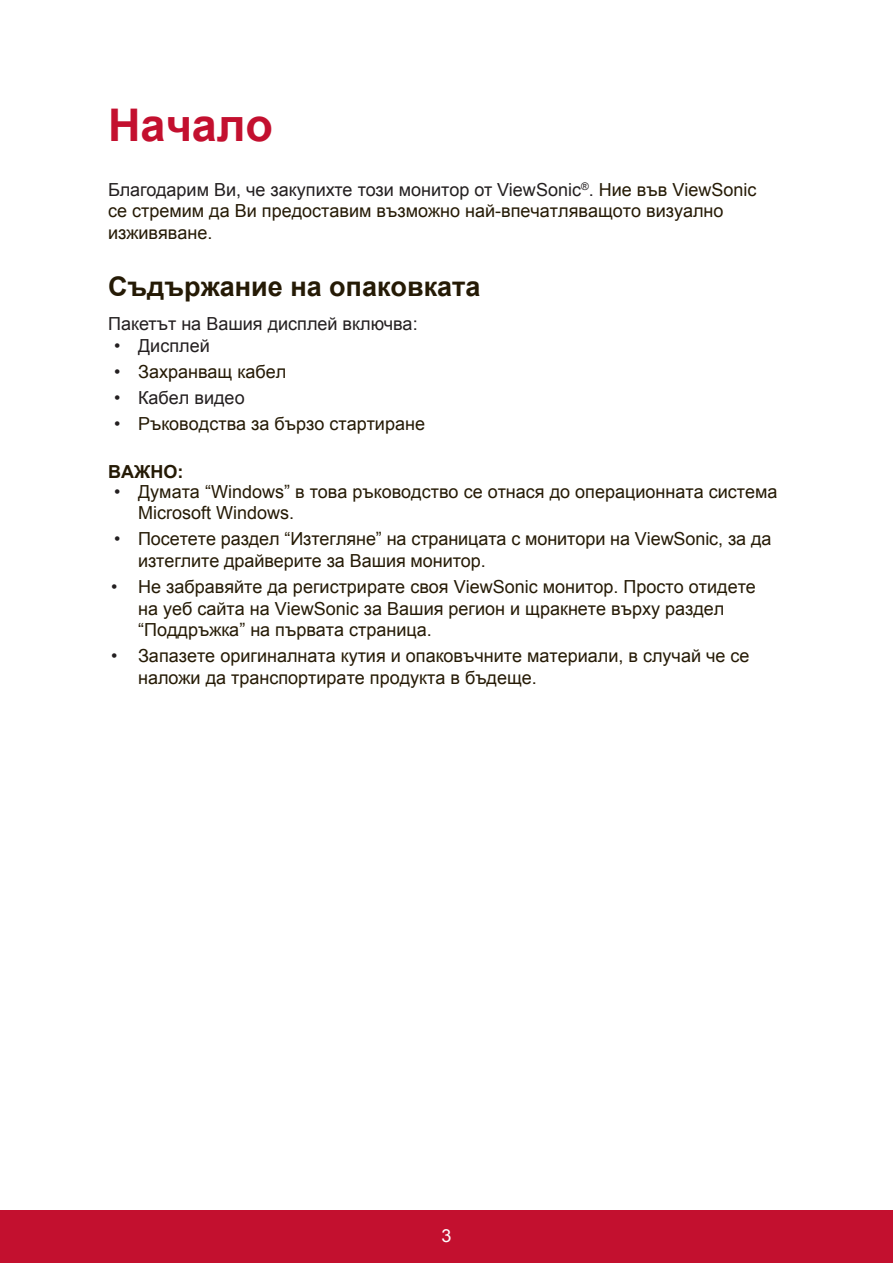
<style>
.page{position:relative;width:893px;height:1263px;background:#fff}
.page>*{position:absolute;margin:0;border:0;box-sizing:border-box;transform-origin:0 0}
.t1{font:700 45px "Arial";color:#c3102f}
.t2{font:700 27px "Arial";color:#251a05}
.t3{font:18px/21.6px "Arial";color:#251a05}
.t4{font:18px "Arial";color:#231f20}
.t5{font:700 18px "Arial";color:#251a05}
.t6{font:18px "Arial";color:#fff}
.s1{color:#231f20}
</style>
<div class="page">
<div style="left:0;top:1210px;width:892px;height:53px;background:#c3102f"></div>
<h1 class="t1" style="left:108px;top:95px;width:166px">Начало</h1>
<p class="t3" style="left:108px;top:179px;width:649px"><span class="s1">Благодарим Ви, че закупихте този монитор от ViewSonic</span><sup>®</sup><span class="s1">.</span> Ние във ViewSonic се стремим да Ви предоставим възможно най-впечатляващото визуално изживяване.</p>
<h2 class="t2" style="left:108px;top:269px;width:374px">Съдържание на опаковката</h2>
<p class="t4" style="left:108px;top:312px;width:311px">Пакетът на Вашия дисплей включва:</p>
<p class="t4" style="left:114px;top:333px;width:97px">• Дисплей</p>
<p class="t3" style="left:114px;top:361px;width:173px"><span class="s1">•</span> Захранващ кабел</p>
<p class="t4" style="left:114px;top:386px;width:132px">• Кабел видео</p>
<p class="t3" style="left:114px;top:413px;width:312px"><span class="s1">•</span> Ръководства за бързо стартиране</p>
<p class="t5" style="left:108px;top:459px;width:77px">ВАЖНО:</p>
<p class="t3" style="left:138px;top:481px;width:640px;text-indent:-24px"><span class="s1">•</span> Думата “Windows” в това ръководство се отнася до операционната система<br>Microsoft Windows.</p>
<p class="t3" style="left:138px;top:528px;width:634px;text-indent:-24px"><span class="s1">•</span> Посетете раздел “Изтегляне” на страницата с монитори на ViewSonic, за да изтеглите драйверите за Вашия монитор.</p>
<p class="t3" style="left:138px;top:576px;width:619px;text-indent:-27px"><span class="s1">•</span> Не забравяйте да регистрирате своя ViewSonic монитор. Просто отидете на уеб сайта на ViewSonic за Вашия регион и щракнете върху раздел “Поддръжка” на първата страница.</p>
<p class="t3" style="left:138px;top:645px;width:612px;text-indent:-27px"><span class="s1">•</span> Запазете оригиналната кутия и опаковъчните материали, в случай че се наложи да транспортирате продукта в бъдеще.</p>
<p class="t6" style="left:441px;top:1223px;width:12px">3</p>
</div>
